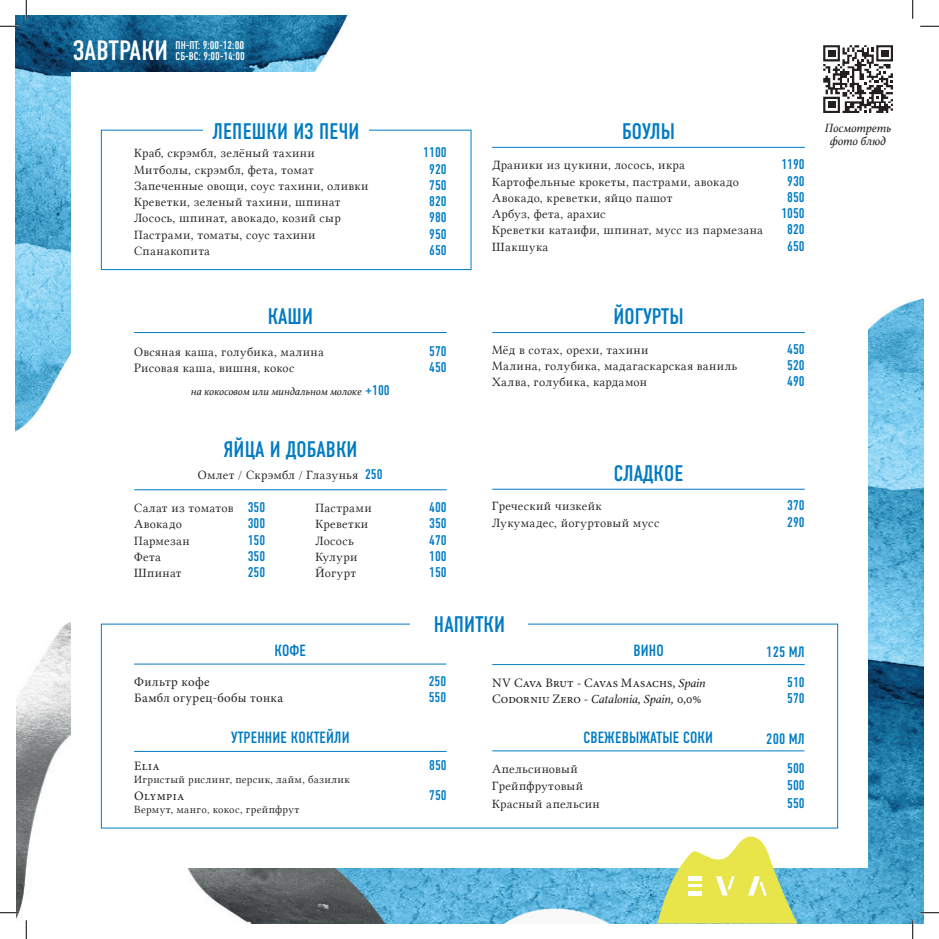
<style>
.page{position:relative;width:939px;height:939px;background:#fff}
.page>*{position:absolute;margin:0;border:0;box-sizing:border-box;transform-origin:0 0}
.t1{font:28px "DIN Condensed";letter-spacing:.01em;color:#fff}
.t2{font:22.5px "DIN Condensed";letter-spacing:.01em;color:#007bc3}
.t3{font:16.25px "DIN Condensed";letter-spacing:.01em;color:#007bc3}
.t4{font:15px "DIN Condensed";letter-spacing:.01em;color:#007bc3}
.t5{font:14px "DIN Condensed";color:#007bc3}
.t6{font:12.88px "Lin Libertine Display Capitals";letter-spacing:.025em;color:#231f20}
.t7{font:12.88px "Minion Pro";letter-spacing:.015em;color:#231f20}
.t8{font:12.88px "Minion Pro";letter-spacing:.035em;color:#231f20}
.t9{font:italic 12.5px/13.8px "Athelas";color:#231f20;text-align:center}
.t10{font:11.25px "Lin Libertine Display Capitals";letter-spacing:.03em;color:#231f20}
.t11{font:italic 11.25px "Athelas";color:#231f20}
.t12{font:11.25px "DIN Condensed";color:#fff}
.s1{font-family:"DIN Condensed";font-style:normal;font-size:14px;color:#007bc3}
.s2{font-family:"DIN Condensed";font-size:14px;color:#007bc3}
.s3{font-family:"Lin Libertine Display Capitals"}
.s4{font-family:"Athelas";font-style:italic;font-size:12.5px}
</style>
<div class="page">
<img style="left:17px;top:298px;width:906px;height:625px">
<img style="left:16px;top:16px;width:332px;height:486px">
<div style="left:71px;top:72px;width:796px;height:795px;background:#fff"></div>
<hr style="left:134px;top:489px;width:312px;height:1px;background:#007bc3">
<hr style="left:492px;top:489px;width:312px;height:1px;background:#007bc3">
<hr style="left:492px;top:332px;width:312px;height:1px;background:#007bc3">
<hr style="left:134px;top:332px;width:312px;height:1px;background:#007bc3">
<hr style="left:492px;top:147px;width:312px;height:1px;background:#007bc3">
<div style="left:101px;top:130px;width:370px;height:140px;border:1px solid #007bc3"></div>
<div style="left:203px;top:125px;width:166px;height:15px;background:#fff"></div>
<svg style="left:823px;top:45px;width:69px;height:68px"></svg>
<div style="left:880px;top:50px;width:8px;height:7px;background:#231f20"></div>
<div style="left:827px;top:50px;width:8px;height:7px;background:#231f20"></div>
<div style="left:827px;top:101px;width:8px;height:7px;background:#231f20"></div>
<hr style="left:134px;top:663px;width:312px;height:1px;background:#007bc3">
<hr style="left:492px;top:664px;width:312px;height:1px;background:#007bc3">
<hr style="left:492px;top:750px;width:312px;height:1px;background:#007bc3">
<hr style="left:134px;top:751px;width:312px;height:1px;background:#007bc3">
<svg style="left:657px;top:836px;width:140px;height:87px"></svg>
<svg style="left:0;top:25px;width:19px;height:2px"></svg>
<svg style="left:920px;top:25px;width:18px;height:2px"></svg>
<svg style="left:0;top:911px;width:19px;height:2px"></svg>
<svg style="left:920px;top:911px;width:18px;height:2px"></svg>
<svg style="left:25px;top:0;width:2px;height:19px"></svg>
<svg style="left:25px;top:920px;width:2px;height:18px"></svg>
<svg style="left:912px;top:0;width:1px;height:19px"></svg>
<svg style="left:911px;top:920px;width:2px;height:18px"></svg>
<p class="t1" style="left:73px;top:35px;width:96px">ЗАВТРАКИ</p>
<p class="t12" style="left:176px;top:38px;width:70px">ПН-ПТ: 9:00-12:00</p>
<p class="t12" style="left:176px;top:50px;width:71px">СБ-ВС: 9:00-14:00</p>
<p class="t2" style="left:213px;top:119px;width:148px">ЛЕПЕШКИ ИЗ ПЕЧИ</p>
<p class="t9" style="left:824px;top:120px;width:68px">Посмотреть фото блюд</p>
<p class="t2" style="left:622px;top:119px;width:54px">БОУЛЫ</p>
<p class="t6" style="left:492px;top:158px;width:194px">Драники из цукини, лосось, икра</p>
<p class="t5" style="left:781px;top:157px;width:25px">1190</p>
<p class="t6" style="left:492px;top:174px;width:248px">Картофельные крокеты, пастрами, авокадо</p>
<p class="t5" style="left:787px;top:173px;width:19px">930</p>
<p class="t6" style="left:492px;top:190px;width:182px">Авокадо, креветки, яйцо пашот</p>
<p class="t5" style="left:787px;top:189px;width:19px">850</p>
<p class="t6" style="left:492px;top:206px;width:115px">Арбуз, фета, арахис</p>
<p class="t5" style="left:781px;top:205px;width:25px">1050</p>
<p class="t6" style="left:492px;top:223px;width:272px">Креветки катаифи, шпинат, мусс из пармезана</p>
<p class="t5" style="left:787px;top:222px;width:19px">820</p>
<p class="t6" style="left:492px;top:239px;width:58px">Шакшука</p>
<p class="t5" style="left:787px;top:238px;width:19px">650</p>
<p class="t6" style="left:134px;top:146px;width:182px">Краб, скрэмбл, зелёный тахини</p>
<p class="t5" style="left:423px;top:145px;width:25px">1100</p>
<p class="t6" style="left:134px;top:162px;width:181px">Митболы, скрэмбл, фета, томат</p>
<p class="t5" style="left:429px;top:161px;width:19px">920</p>
<p class="t6" style="left:134px;top:178px;width:236px">Запеченные овощи, соус тахини, оливки</p>
<p class="t5" style="left:429px;top:177px;width:19px">750</p>
<p class="t6" style="left:134px;top:194px;width:208px">Креветки, зеленый тахини, шпинат</p>
<p class="t5" style="left:429px;top:193px;width:19px">820</p>
<p class="t6" style="left:134px;top:211px;width:208px">Лосось, шпинат, авокадо, козий сыр</p>
<p class="t5" style="left:429px;top:210px;width:19px">980</p>
<p class="t6" style="left:134px;top:227px;width:183px">Пастрами, томаты, соус тахини</p>
<p class="t5" style="left:429px;top:226px;width:19px">950</p>
<p class="t6" style="left:134px;top:243px;width:77px">Спанакопита</p>
<p class="t5" style="left:429px;top:242px;width:19px">650</p>
<p class="t2" style="left:268px;top:304px;width:47px">КАШИ</p>
<p class="t6" style="left:134px;top:344px;width:191px">Овсяная каша, голубика, малина</p>
<p class="t5" style="left:429px;top:343px;width:19px">570</p>
<p class="t6" style="left:134px;top:360px;width:162px">Рисовая каша, вишня, кокос</p>
<p class="t5" style="left:429px;top:359px;width:19px">450</p>
<p class="t11" style="left:191px;top:382px;width:200px">на кокосовом или миндальном молоке <span class="s1">+100</span></p>
<p class="t2" style="left:223px;top:437px;width:136px">ЯЙЦА И ДОБАВКИ</p>
<p class="t6" style="left:198px;top:467px;width:186px">Омлет / Скрэмбл / Глазунья <span class="s2">250</span></p>
<p class="t6" style="left:134px;top:500px;width:133px">Салат из томатов <span class="s2">350</span></p>
<p class="t6" style="left:134px;top:517px;width:49px">Авокадо</p>
<p class="t5" style="left:248px;top:515px;width:19px">300</p>
<p class="t6" style="left:134px;top:533px;width:57px">Пармезан</p>
<p class="t5" style="left:248px;top:532px;width:19px">150</p>
<p class="t6" style="left:134px;top:549px;width:28px">Фета</p>
<p class="t5" style="left:248px;top:548px;width:19px">350</p>
<p class="t6" style="left:134px;top:565px;width:49px">Шпинат</p>
<p class="t5" style="left:248px;top:564px;width:19px">250</p>
<p class="t6" style="left:315px;top:500px;width:58px">Пастрами</p>
<p class="t5" style="left:429px;top:499px;width:19px">400</p>
<p class="t6" style="left:315px;top:517px;width:54px">Креветки</p>
<p class="t5" style="left:429px;top:515px;width:19px">350</p>
<p class="t6" style="left:315px;top:533px;width:40px">Лосось</p>
<p class="t5" style="left:429px;top:532px;width:19px">470</p>
<p class="t6" style="left:315px;top:549px;width:43px">Кулури</p>
<p class="t5" style="left:429px;top:548px;width:19px">100</p>
<p class="t6" style="left:315px;top:565px;width:42px">Йогурт</p>
<p class="t5" style="left:429px;top:564px;width:19px">150</p>
<p class="t2" style="left:613px;top:304px;width:72px">ЙОГУРТЫ</p>
<p class="t6" style="left:492px;top:342px;width:158px">Мёд в сотах, орехи, тахини</p>
<p class="t5" style="left:787px;top:341px;width:19px">450</p>
<p class="t6" style="left:492px;top:358px;width:246px">Малина, голубика, мадагаскарская ваниль</p>
<p class="t5" style="left:787px;top:357px;width:19px">520</p>
<p class="t6" style="left:492px;top:374px;width:156px">Халва, голубика, кардамон</p>
<p class="t5" style="left:787px;top:373px;width:19px">490</p>
<p class="t2" style="left:613px;top:460px;width:71px">СЛАДКОЕ</p>
<p class="t6" style="left:492px;top:499px;width:111px">Греческий чизкейк</p>
<p class="t5" style="left:787px;top:497px;width:19px">370</p>
<p class="t6" style="left:492px;top:515px;width:169px">Лукумадес, йогуртовый мусс</p>
<p class="t5" style="left:787px;top:514px;width:19px">290</p>
<p class="t3" style="left:274px;top:641px;width:33px">КОФЕ</p>
<p class="t2" style="left:434px;top:611px;width:73px">НАПИТКИ</p>
<p class="t3" style="left:633px;top:641px;width:32px">ВИНО</p>
<p class="t4" style="left:766px;top:643px;width:40px">125 МЛ</p>
<p class="t8" style="left:134px;top:673px;width:77px">Фильтр кофе</p>
<p class="t5" style="left:428px;top:673px;width:19px">250</p>
<p class="t7" style="left:134px;top:689px;width:150px">Бамбл огурец<span class="s3">-</span>бобы тонка</p>
<p class="t5" style="left:428px;top:689px;width:19px">550</p>
<p class="t7" style="left:492px;top:673px;width:215px">NV Cava Brut - Cavas Masachs, <span class="s4">Spain</span></p>
<p class="t5" style="left:787px;top:673px;width:19px">510</p>
<p class="t7" style="left:492px;top:690px;width:211px">Codorniu Zero - <span class="s4">Catalonia, Spain,</span> 0,0%</p>
<p class="t5" style="left:787px;top:690px;width:19px">570</p>
<p class="t3" style="left:231px;top:728px;width:120px">УТРЕННИЕ КОКТЕЙЛИ</p>
<p class="t3" style="left:583px;top:728px;width:131px">СВЕЖЕВЫЖАТЫЕ СОКИ</p>
<p class="t4" style="left:766px;top:730px;width:40px">200 МЛ</p>
<p class="t7" style="left:134px;top:757px;width:27px">Elia</p>
<p class="t5" style="left:429px;top:757px;width:19px">850</p>
<p class="t10" style="left:134px;top:772px;width:217px">Игристый рислинг, персик, лайм, базилик</p>
<p class="t7" style="left:134px;top:787px;width:52px">Olympia</p>
<p class="t5" style="left:429px;top:787px;width:19px">750</p>
<p class="t10" style="left:134px;top:802px;width:167px">Вермут, манго, кокос, грейпфрут</p>
<p class="t6" style="left:492px;top:760px;width:87px">Апельсиновый</p>
<p class="t5" style="left:787px;top:759px;width:19px">500</p>
<p class="t6" style="left:492px;top:778px;width:92px">Грейпфрутовый</p>
<p class="t5" style="left:787px;top:777px;width:19px">500</p>
<p class="t6" style="left:492px;top:795px;width:109px">Красный апельсин</p>
<p class="t5" style="left:787px;top:794px;width:19px">550</p>
</div>
